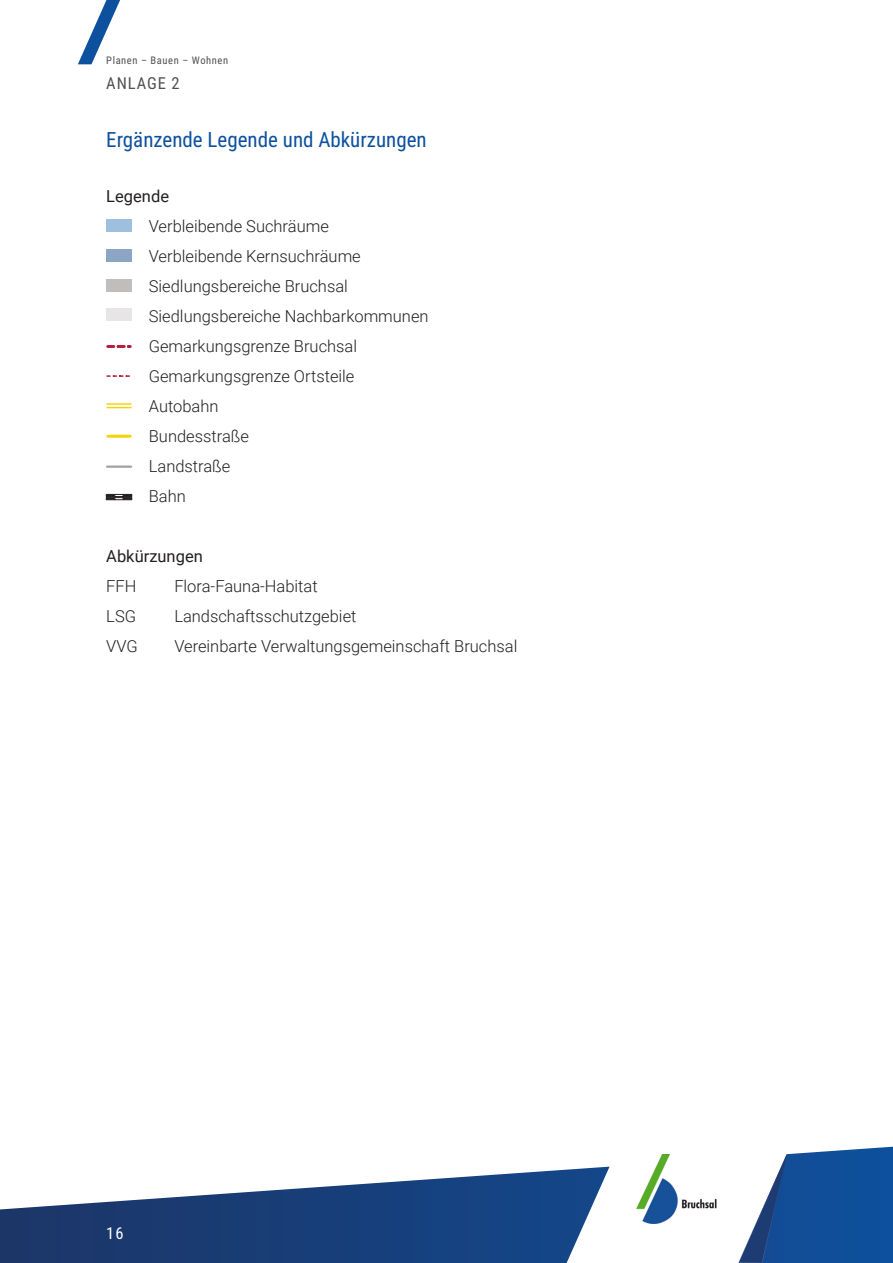
<style>
.page{position:relative;width:893px;height:1263px;background:#fff}
.page>*{position:absolute;margin:0;border:0;box-sizing:border-box;transform-origin:0 0}
.t1{font:21px "Roboto Condensed";color:#0d509e}
.t2{font:300 16.5px/30px "Roboto";color:#231f20}
.t3{font:16.5px "Roboto";color:#231f20}
.t4{font:16.5px "Roboto Condensed";letter-spacing:.055em;color:#52504f}
.t5{font:16.5px "Roboto Condensed";color:#fff}
.t6{font:10.5px "Roboto Condensed";letter-spacing:.055em;color:#52504f}
</style>
<div class="page">
<svg style="left:0;top:1147px;width:893px;height:116px"></svg>
<svg style="left:738px;top:1154px;width:49px;height:109px"></svg>
<svg style="left:78px;top:0;width:42px;height:64px"></svg>
<div style="left:106px;top:279px;width:26px;height:12px;background:#c0bebd"></div>
<div style="left:106px;top:308px;width:26px;height:13px;background:#e7e5e5"></div>
<svg style="left:108px;top:345px;width:22px;height:3px"></svg>
<svg style="left:107px;top:406px;width:24px;height:2px"></svg>
<hr style="left:107px;top:403px;width:24px;height:2px;background:#f7d40a">
<hr style="left:108px;top:435px;width:22px;height:3px;background:#f7d40a">
<hr style="left:107px;top:465px;width:24px;height:3px;background:#a3a09f">
<svg style="left:107px;top:375px;width:23px;height:2px"></svg>
<div style="left:106px;top:219px;width:26px;height:13px;background:#9ec0df"></div>
<div style="left:106px;top:249px;width:26px;height:13px;background:#8da5c5"></div>
<svg style="left:106px;top:494px;width:26px;height:6px"></svg>
<p class="t6" style="left:106px;top:56px;width:123px">Planen – Bauen – Wohnen</p>
<p class="t4" style="left:106px;top:77px;width:75px">ANLAGE 2</p>
<p class="t1" style="left:106px;top:132px;width:322px">Ergänzende Legende und Abkürzungen</p>
<p class="t3" style="left:106px;top:190px;width:64px">Legende</p>
<p class="t2" style="left:149px;top:213px;width:281px">Verbleibende Suchräume<br>Verbleibende Kernsuchräume<br>Siedlungsbereiche Bruchsal<br>Siedlungsbereiche Nachbarkommunen<br>Gemarkungsgrenze Bruchsal<br>Gemarkungsgrenze Ortsteile<br>Autobahn<br>Bundesstraße<br>Landstraße<br>Bahn</p>
<p class="t3" style="left:106px;top:550px;width:98px">Abkürzungen</p>
<p class="t2" style="left:106px;top:573px;width:32px">FFH</p>
<p class="t2" style="left:174px;top:573px;width:145px">Flora-Fauna-Habitat</p>
<p class="t2" style="left:106px;top:603px;width:31px">LSG</p>
<p class="t2" style="left:174px;top:603px;width:184px">Landschaftsschutzgebiet</p>
<p class="t2" style="left:106px;top:633px;width:33px">VVG</p>
<p class="t2" style="left:174px;top:633px;width:345px">Vereinbarte Verwaltungsgemeinschaft Bruchsal</p>
<p class="t5" style="left:106px;top:1227px;width:19px">16</p>
</div>
